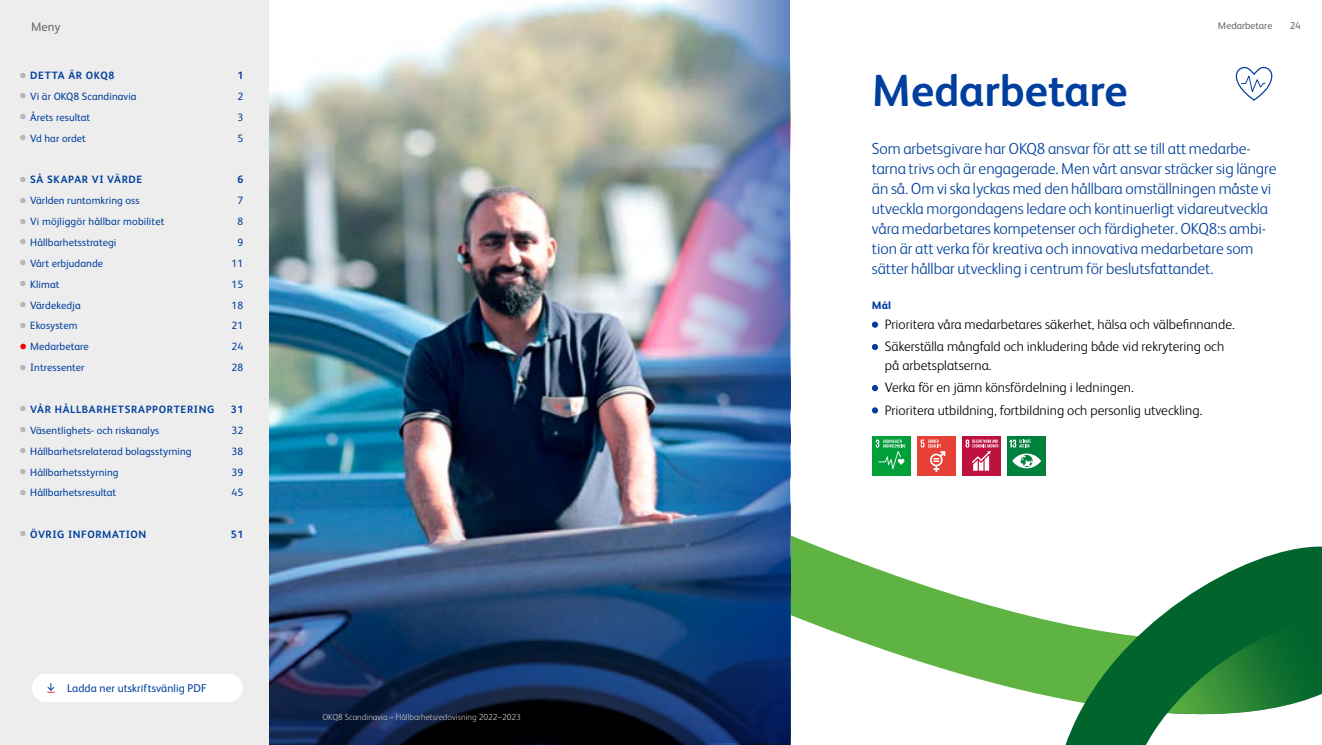
<style>
.page{position:relative;width:1322px;height:745px;background:#fff}
.page>*{position:absolute;margin:0;border:0;box-sizing:border-box;transform-origin:0 0}
.t1{font:700 45px "FS Albert";color:#003f9e}
.t2{font:300 16px/20px "FS Albert";letter-spacing:-.005em;color:#003f9e}
.t3{font:300 13.75px/22.2px "FS Albert";color:#000}
.t4{font:12.5px "FS Albert";color:#67686c}
.t5{font:11.25px "FS Albert";letter-spacing:.005em;color:#003f9e}
.t6{font:800 11px "FS Albert";color:#003f9e}
.t7{font:10.62px "FS Albert";letter-spacing:.005em;color:#003f9e}
.t8{font:700 10.62px "FS Albert";letter-spacing:.06em;color:#003f9e}
.t9{font:10px "FS Albert";color:#67686c}
.t10{font:300 8.75px "FS Albert";color:#c3c3c3}
.s1{color:#b6b6b6}
</style>
<div class="page">
<div style="left:0;top:0;width:269px;height:744px;background:#ededed"></div>
<svg style="left:790px;top:372px;width:258px;height:338px"></svg>
<svg style="left:1048px;top:546px;width:274px;height:198px"></svg>
<svg style="left:1110px;top:617px;width:212px;height:127px"></svg>
<svg style="left:872px;top:321px;width:6px;height:6px"></svg>
<div style="left:872px;top:343px;width:6px;height:7px;background:#003f9e;border-radius:50%"></div>
<svg style="left:872px;top:385px;width:6px;height:6px"></svg>
<svg style="left:872px;top:407px;width:6px;height:6px"></svg>
<div style="left:872px;top:436px;width:39px;height:39px;background:#009f39"></div>
<svg style="left:875px;top:439px;width:30px;height:30px"></svg>
<div style="left:917px;top:436px;width:39px;height:39px;background:#e84037"></div>
<svg style="left:921px;top:439px;width:24px;height:32px"></svg>
<div style="left:962px;top:436px;width:39px;height:39px;background:#be1140"></div>
<svg style="left:965px;top:439px;width:33px;height:31px"></svg>
<div style="left:1007px;top:436px;width:39px;height:39px;background:#00803d"></div>
<svg style="left:1012px;top:453px;width:29px;height:15px"></svg>
<svg style="left:1009px;top:439px;width:22px;height:8px"></svg>
<img style="left:269px;top:0;width:401px;height:518px">
<img style="left:670px;top:0;width:120px;height:518px">
<img style="left:269px;top:518px;width:521px;height:226px">
<svg style="left:1235px;top:66px;width:38px;height:35px"></svg>
<div style="left:32px;top:673px;width:211px;height:28px;background:#fff;border-radius:14px"></div>
<svg style="left:47px;top:683px;width:8px;height:9px"></svg>
<svg style="left:20px;top:343px;width:6px;height:6px"></svg>
<p class="t4" style="left:31px;top:18px;width:31px">Meny</p>
<p class="t9" style="left:1218px;top:19px;width:56px">Medarbetare</p>
<p class="t9" style="left:1290px;top:19px;width:12px">24</p>
<p class="t8" style="left:20px;top:68px;width:96px"><span class="s1">●</span> DETTA ÄR OKQ8</p>
<p class="t8" style="left:237px;top:68px;width:7px">1</p>
<p class="t7" style="left:20px;top:89px;width:119px"><span class="s1">●</span> Vi är OKQ8 Scandinavia</p>
<p class="t7" style="left:237px;top:89px;width:7px">2</p>
<p class="t7" style="left:20px;top:110px;width:72px"><span class="s1">●</span> Årets resultat</p>
<p class="t7" style="left:237px;top:110px;width:7px">3</p>
<p class="t7" style="left:20px;top:131px;width:68px"><span class="s1">●</span> Vd har ordet</p>
<p class="t7" style="left:237px;top:131px;width:7px">5</p>
<p class="t8" style="left:20px;top:172px;width:124px"><span class="s1">●</span> SÅ SKAPAR VI VÄRDE</p>
<p class="t8" style="left:237px;top:172px;width:7px">6</p>
<p class="t7" style="left:20px;top:193px;width:122px"><span class="s1">●</span> Världen runtomkring oss</p>
<p class="t7" style="left:237px;top:193px;width:7px">7</p>
<p class="t7" style="left:20px;top:214px;width:147px"><span class="s1">●</span> Vi möjliggör hållbar mobilitet</p>
<p class="t7" style="left:237px;top:214px;width:7px">8</p>
<p class="t7" style="left:20px;top:235px;width:98px"><span class="s1">●</span> Hållbarhetsstrategi</p>
<p class="t7" style="left:237px;top:235px;width:7px">9</p>
<p class="t7" style="left:20px;top:256px;width:85px"><span class="s1">●</span> Vårt erbjudande</p>
<p class="t7" style="left:232px;top:256px;width:13px">11</p>
<p class="t7" style="left:20px;top:277px;width:42px"><span class="s1">●</span> Klimat</p>
<p class="t7" style="left:232px;top:277px;width:13px">15</p>
<p class="t7" style="left:20px;top:298px;width:63px"><span class="s1">●</span> Värdekedja</p>
<p class="t7" style="left:232px;top:298px;width:13px">18</p>
<p class="t7" style="left:20px;top:318px;width:59px"><span class="s1">●</span> Ekosystem</p>
<p class="t7" style="left:232px;top:318px;width:13px">21</p>
<p class="t7" style="left:20px;top:339px;width:71px"><span class="s1">●</span> Medarbetare</p>
<p class="t7" style="left:232px;top:339px;width:13px">24</p>
<p class="t7" style="left:20px;top:360px;width:67px"><span class="s1">●</span> Intressenter</p>
<p class="t7" style="left:232px;top:360px;width:13px">28</p>
<p class="t8" style="left:20px;top:402px;width:196px"><span class="s1">●</span> VÅR HÅLLBARHETSRAPPORTERING</p>
<p class="t8" style="left:231px;top:402px;width:14px">31</p>
<p class="t7" style="left:20px;top:423px;width:141px"><span class="s1">●</span> Väsentlighets- och riskanalys</p>
<p class="t7" style="left:232px;top:423px;width:13px">32</p>
<p class="t7" style="left:20px;top:443px;width:174px"><span class="s1">●</span> Hållbarhetsrelaterad bolagsstyrning</p>
<p class="t7" style="left:232px;top:443px;width:13px">38</p>
<p class="t7" style="left:20px;top:464px;width:101px"><span class="s1">●</span> Hållbarhetsstyrning</p>
<p class="t7" style="left:232px;top:464px;width:13px">39</p>
<p class="t7" style="left:20px;top:485px;width:98px"><span class="s1">●</span> Hållbarhetsresultat</p>
<p class="t7" style="left:232px;top:485px;width:13px">45</p>
<p class="t8" style="left:20px;top:527px;width:128px"><span class="s1">●</span> ÖVRIG INFORMATION</p>
<p class="t8" style="left:231px;top:527px;width:14px">51</p>
<p class="t5" style="left:67px;top:680px;width:141px">Ladda ner utskriftsvänlig PDF</p>
<p class="t10" style="left:322px;top:710px;width:200px">OKQ8 Scandinavia – Hållbarhetsredovisning 2022–2023</p>
<h1 class="t1" style="left:872px;top:60px;width:257px">Medarbetare</h1>
<p class="t2" style="left:872px;top:138px;width:406px">Som arbetsgivare har OKQ8 ansvar för att se till att medarbe&shy;tarna trivs och är engagerade. Men vårt ansvar sträcker sig längre än så. Om vi ska lyckas med den hållbara omställningen måste vi utveckla morgondagens ledare och kontinuerligt vidareutveckla våra medarbetares kompetenser och färdigheter. OKQ8:s ambi&shy;tion är att verka för kreativa och innovativa medarbetare som sätter hållbar utveckling i centrum för beslutsfattandet.</p>
<p class="t6" style="left:872px;top:296px;width:21px">Mål</p>
<p class="t3" style="left:885px;top:312px;width:351px">Prioritera våra medarbetares säkerhet, hälsa och välbefinnande.<br>Säkerställa mångfald och inkludering både vid rekrytering och</p>
<p class="t3" style="left:885px;top:353px;width:319px">på arbetsplatserna.<br>Verka för en jämn könsfördelning i ledningen.<br>Prioritera utbildning, fortbildning och personlig utveckling.</p>
</div>
